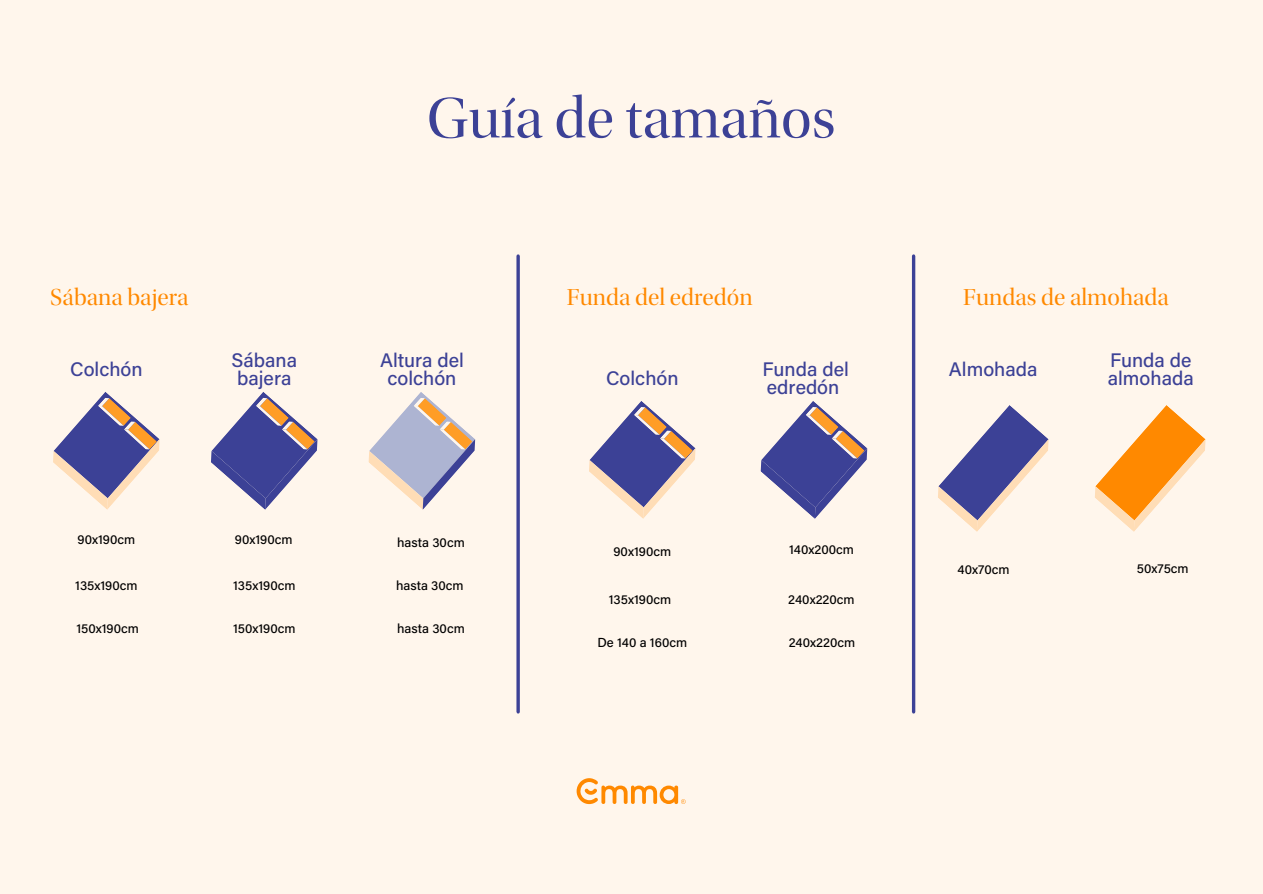
<style>
.page{position:relative;width:1263px;height:894px;background:#fff}
.page>*{position:absolute;margin:0;border:0;box-sizing:border-box;transform-origin:0 0}
.t1{font:59.25px "Utopia Std Disp";color:#3c4196}
.t2{font:24.15px "Utopia Std Disp";color:#ff8900}
.t3{font:500 19.65px/18px "Acumin Pro";color:#3c4196}
.t4{font:500 13.05px "Acumin Pro";color:#000}
</style>
<div class="page">
<div style="left:0;top:0;width:1263px;height:893px;background:#fff6ec"></div>
<svg style="left:53px;top:392px;width:107px;height:117px"></svg>
<svg style="left:211px;top:392px;width:107px;height:117px"></svg>
<svg style="left:368px;top:392px;width:108px;height:117px"></svg>
<svg style="left:589px;top:401px;width:107px;height:117px"></svg>
<svg style="left:760px;top:401px;width:108px;height:117px"></svg>
<svg style="left:516px;top:256px;width:4px;height:455px;background:#5a5ca3"></svg>
<svg style="left:577px;top:778px;width:109px;height:25px"></svg>
<hr style="left:912px;top:256px;width:3px;height:455px;background:#3c4196">
<svg style="left:938px;top:405px;width:111px;height:127px"></svg>
<svg style="left:1095px;top:405px;width:111px;height:127px"></svg>
<h2 class="t2" style="left:50px;top:287px;width:140px">Sábana bajera</h2>
<h1 class="t1" style="left:427px;top:94px;width:410px">Guía de tamaños</h1>
<h2 class="t2" style="left:567px;top:287px;width:187px">Funda del edredón</h2>
<h3 class="t3" style="left:70px;top:362px;width:74px">Colchón</h3>
<h3 class="t3" style="left:231px;top:353px;width:67px">Sábana bajera</h3>
<h3 class="t3" style="left:380px;top:353px;width:86px;text-align:center">Altura del colchón</h3>
<p class="t4" style="left:78px;top:534px;width:59px">90x190cm</p>
<p class="t4" style="left:235px;top:534px;width:59px">90x190cm</p>
<p class="t4" style="left:397px;top:537px;width:69px">hasta 30cm</p>
<p class="t4" style="left:75px;top:579px;width:64px">135x190cm</p>
<p class="t4" style="left:76px;top:623px;width:64px">150x190cm</p>
<p class="t4" style="left:233px;top:579px;width:64px">135x190cm</p>
<p class="t4" style="left:233px;top:623px;width:64px">150x190cm</p>
<p class="t4" style="left:396px;top:579px;width:69px">hasta 30cm</p>
<p class="t4" style="left:397px;top:623px;width:69px">hasta 30cm</p>
<h3 class="t3" style="left:606px;top:371px;width:74px">Colchón</h3>
<h3 class="t3" style="left:762px;top:362px;width:88px">Funda del edredón</h3>
<p class="t4" style="left:613px;top:546px;width:59px">90x190cm</p>
<p class="t4" style="left:789px;top:544px;width:66px">140x200cm</p>
<p class="t4" style="left:609px;top:594px;width:64px">135x190cm</p>
<p class="t4" style="left:788px;top:594px;width:68px">240x220cm</p>
<p class="t4" style="left:597px;top:637px;width:91px">De 140 a 160cm</p>
<p class="t4" style="left:789px;top:637px;width:68px">240x220cm</p>
<h2 class="t2" style="left:963px;top:287px;width:207px">Fundas de almohada</h2>
<h3 class="t3" style="left:949px;top:362px;width:90px">Almohada</h3>
<h3 class="t3" style="left:1108px;top:353px;width:88px">Funda de almohada</h3>
<p class="t4" style="left:958px;top:564px;width:53px">40x70cm</p>
<p class="t4" style="left:1137px;top:563px;width:53px">50x75cm</p>
</div>
